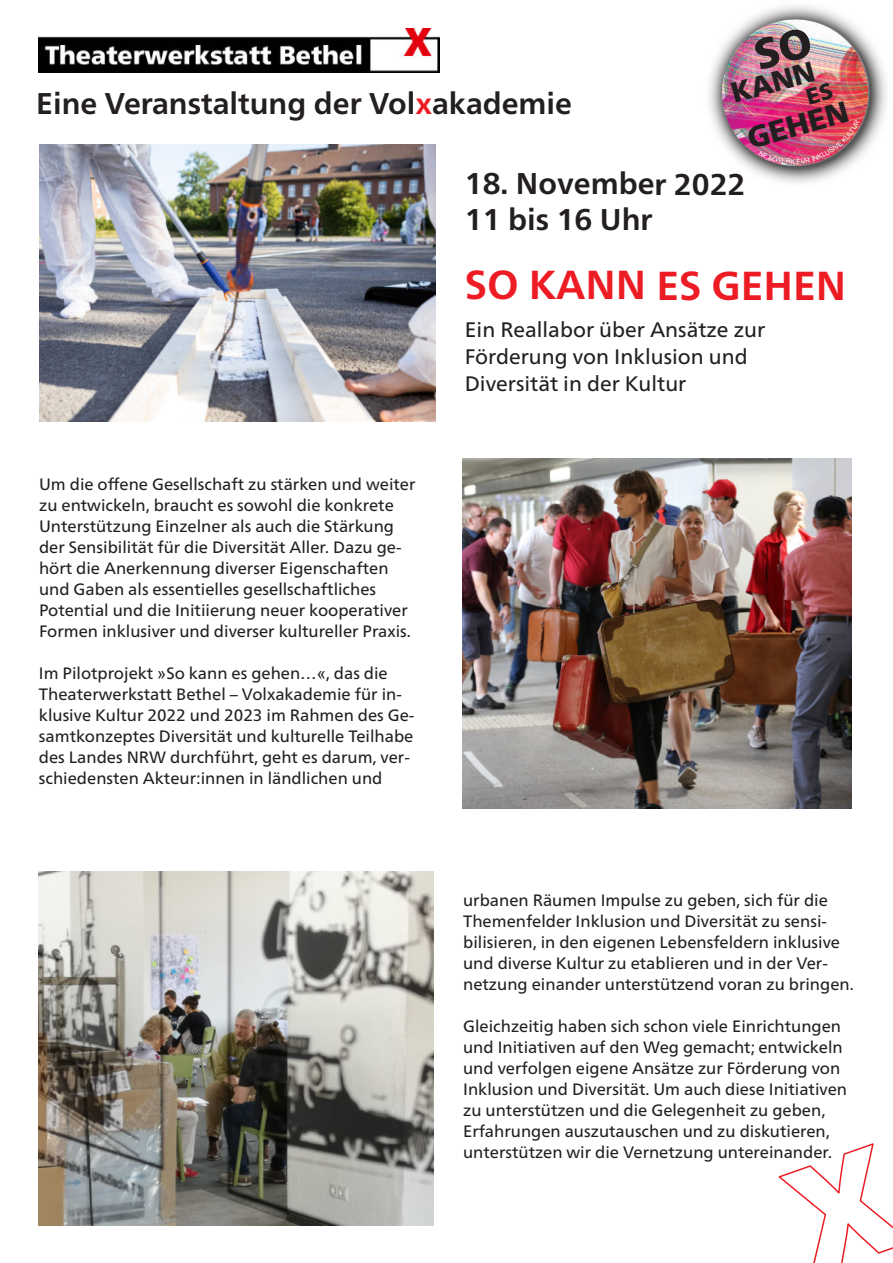
<style>
.page{position:relative;width:893px;height:1263px;background:#fff}
.page>*{position:absolute;margin:0;border:0;box-sizing:border-box;transform-origin:0 0}
.t1{font:700 40.5px "Frutiger Neue LTW1 G";color:#ed1c24}
.t2{font:700 30px/36px "Frutiger Neue LTW1 G";color:#231f20}
.t3{font:900 30px "Frutiger Neue LTW1 G";color:#231f20}
.t4{font:900 28.5px "Frutiger Neue LTW1 G";color:#231f20}
.t5{font:21px/27px "Frutiger Neue LTW1 G";color:#231f20}
.t6{font:16.5px/21px "Frutiger Neue LTW1 G";color:#231f20}
.t7{font:6.75px "Arial";color:#fff}
.s1{color:#ed1c24}
.s2{font-family:"Arial"}
</style>
<div class="page">
<img style="left:40px;top:144px;width:395px;height:277px">
<img style="left:38px;top:29px;width:402px;height:44px">
<img style="left:709px;top:5px;width:178px;height:178px">
<img style="left:38px;top:872px;width:395px;height:353px">
<img style="left:462px;top:458px;width:390px;height:350px">
<img style="left:713px;top:11px;width:165px;height:164px">
<h2 class="t2" style="left:36px;top:88px;width:537px">Eine Veranstaltung der Vol<span class="s1">x</span>akademie</h2>
<h3 class="t4" style="left:729px;top:83px;width:87px;rotate:-16deg">KANN</h3>
<h2 class="t3" style="left:744px;top:127px;width:105px;rotate:-16deg">GEHEN</h2>
<p class="t7" style="left:790px;top:159px;width:6px">K</p>
<p class="t6" style="left:39px;top:475px;width:378px">Um die offene Gesellschaft zu stärken und weiter zu entwickeln, braucht es sowohl die konkrete Unterstützung Einzelner als auch die Stärkung der Sensibilität für die Diversität Aller. Dazu ge&shy;hört die Anerkennung diverser Eigenschaften und Gaben als essentielles gesellschaftliches Potential und die Initiierung neuer kooperativer Formen inklusiver und diverser kultureller Praxis.</p>
<p class="t6" style="left:39px;top:664px;width:377px">Im Pilotprojekt <span class="s2">»</span>So kann es gehen…<span class="s2">«</span>, das die Theaterwerkstatt Bethel – Volxakademie für in&shy;klusive Kultur 2022 und 2023 im Rahmen des Ge&shy;samtkonzeptes Diversität und kulturelle Teilhabe des Landes NRW durchführt, geht es darum, ver&shy;schiedensten Akteur:innen in ländlichen und</p>
<h2 class="t2" style="left:465px;top:169px;width:282px">18. November 2022<br>11 bis 16 Uhr</h2>
<h1 class="t1" style="left:465px;top:269px;width:383px">SO KANN ES GEHEN</h1>
<p class="t5" style="left:465px;top:318px;width:302px">Ein Reallabor über Ansätze zur<br>Förderung von Inklusion und<br>Diversität in der Kultur</p>
<p class="t6" style="left:463px;top:891px;width:392px">urbanen Räumen Impulse zu geben, sich für die Themenfelder Inklusion und Diversität zu sensi&shy;bilisieren, in den eigenen Lebensfeldern inklusive und diverse Kultur zu etablieren und in der Ver&shy;netzung einander unterstützend voran zu bringen.</p>
<p class="t6" style="left:463px;top:1017px;width:385px">Gleichzeitig haben sich schon viele Einrichtungen und Initiativen auf den Weg gemacht; entwickeln und verfolgen eigene Ansätze zur Förderung von Inklusion und Diversität. Um auch diese Initiativen zu unterstützen und die Gelegenheit zu geben, Erfahrungen auszutauschen und zu diskutieren, unterstützen wir die Vernetzung untereinander.</p>
</div>
